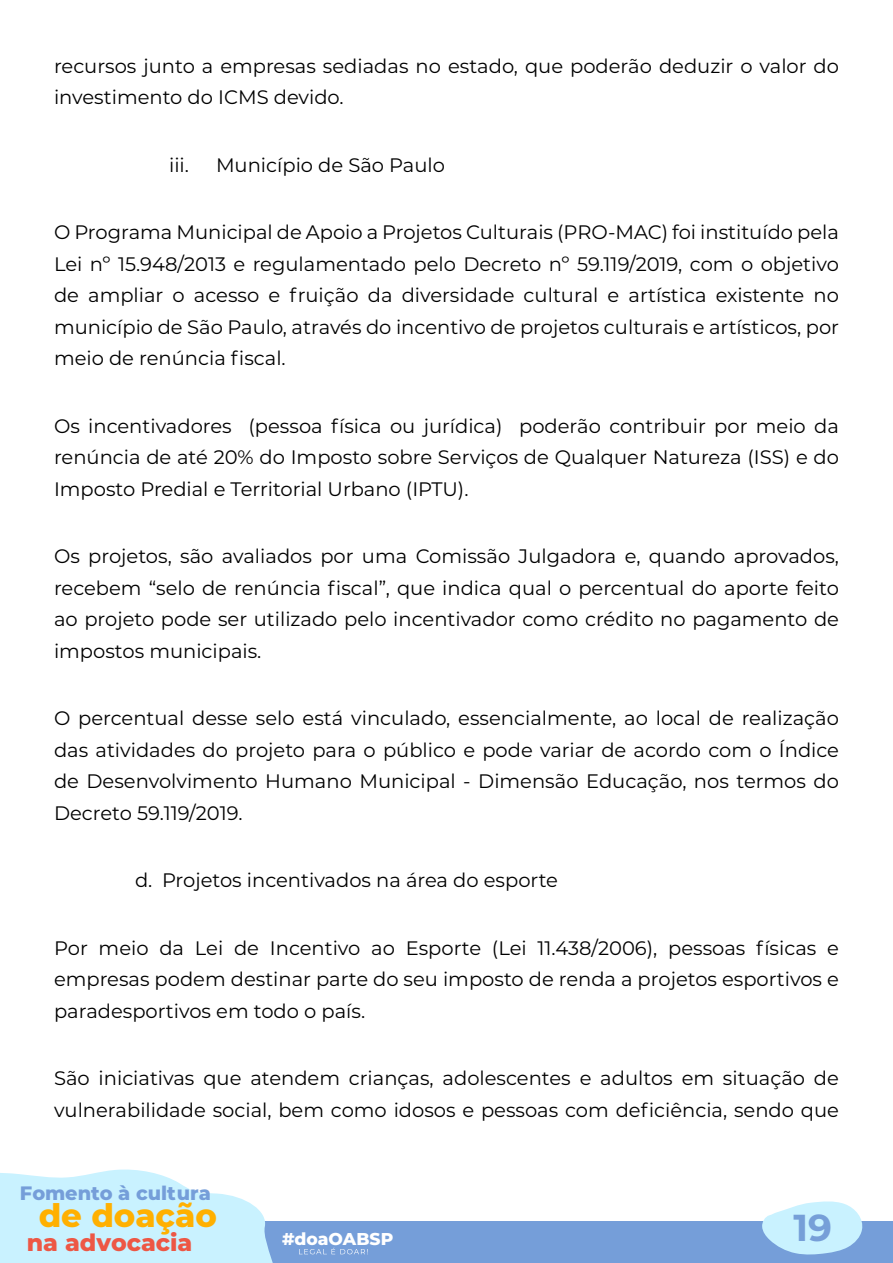
<style>
.page{position:relative;width:893px;height:1263px;background:#fff}
.page>*{position:absolute;margin:0;border:0;box-sizing:border-box;transform-origin:0 0}
.t1{font:700 37.5px "Montserrat";color:#769fd8}
.t2{font:800 32.25px "Montserrat";color:#ffb000}
.t3{font:800 23.7px "Montserrat";color:#ed5745}
.t4{font:19.5px/31.5px "Montserrat";color:#000;text-align:justify}
.t5{font:800 19.35px "Montserrat";color:#759ed9}
.t6{font:800 17.1px "Montserrat";color:#fff}
</style>
<div class="page">
<div style="left:142px;top:1221px;width:751px;height:42px;background:#759ed9"></div>
<svg style="left:1px;top:1169px;width:272px;height:94px"></svg>
<svg style="left:299px;top:1248px;width:69px;height:6px"></svg>
<svg style="left:762px;top:1201px;width:101px;height:54px"></svg>
<p class="t4" style="left:54px;top:50px;width:787px">recursos junto a empresas sediadas no estado, que poderão deduzir o valor do investimento do ICMS devido.</p>
<p class="t4" style="left:169px;top:149px;width:21px">iii.</p>
<p class="t4" style="left:216px;top:149px;width:231px">Município de São Paulo</p>
<p class="t4" style="left:54px;top:216px;width:787px">O Programa Municipal de Apoio a Projetos Culturais (PRO-MAC) foi instituído pela Lei nº 15.948/2013 e regulamentado pelo Decreto nº 59.119/2019, com o objetivo de ampliar o acesso e fruição da diversidade cultural e artística existente no município de São Paulo, através do incentivo de projetos culturais e artísticos, por meio de renúncia fiscal.</p>
<p class="t4" style="left:54px;top:410px;width:786px">Os incentivadores (pessoa física ou jurídica) poderão contribuir por meio da renúncia de até 20% do Imposto sobre Serviços de Qualquer Natureza (ISS) e do Imposto Predial e Territorial Urbano (IPTU).</p>
<p class="t4" style="left:54px;top:540px;width:786px">Os projetos, são avaliados por uma Comissão Julgadora e, quando aprovados, recebem “selo de renúncia fiscal”, que indica qual o percentual do aporte feito ao projeto pode ser utilizado pelo incentivador como crédito no pagamento de impostos municipais.</p>
<p class="t4" style="left:54px;top:702px;width:787px">O percentual desse selo está vinculado, essencialmente, ao local de realização das atividades do projeto para o público e pode variar de acordo com o Índice de Desenvolvimento Humano Municipal - Dimensão Educação, nos termos do Decreto 59.119/2019.</p>
<p class="t4" style="left:135px;top:864px;width:424px">d. Projetos incentivados na área do esporte</p>
<p class="t4" style="left:54px;top:931px;width:786px">Por meio da Lei de Incentivo ao Esporte (Lei 11.438/2006), pessoas físicas e empresas podem destinar parte do seu imposto de renda a projetos esportivos e paradesportivos em todo o país.</p>
<p class="t4" style="left:54px;top:1062px;width:786px">São iniciativas que atendem crianças, adolescentes e adultos em situação de vulnerabilidade social, bem como idosos e pessoas com deficiência, sendo que</p>
<p class="t5" style="left:20px;top:1178px;width:192px">Fomento à cultura</p>
<h2 class="t2" style="left:39px;top:1192px;width:180px">de doação</h2>
<p class="t3" style="left:27px;top:1225px;width:167px">na advocacia</p>
<p class="t6" style="left:282px;top:1226px;width:113px">#doaOABSP</p>
<h1 class="t1" style="left:793px;top:1201px;width:40px">19</h1>
</div>
